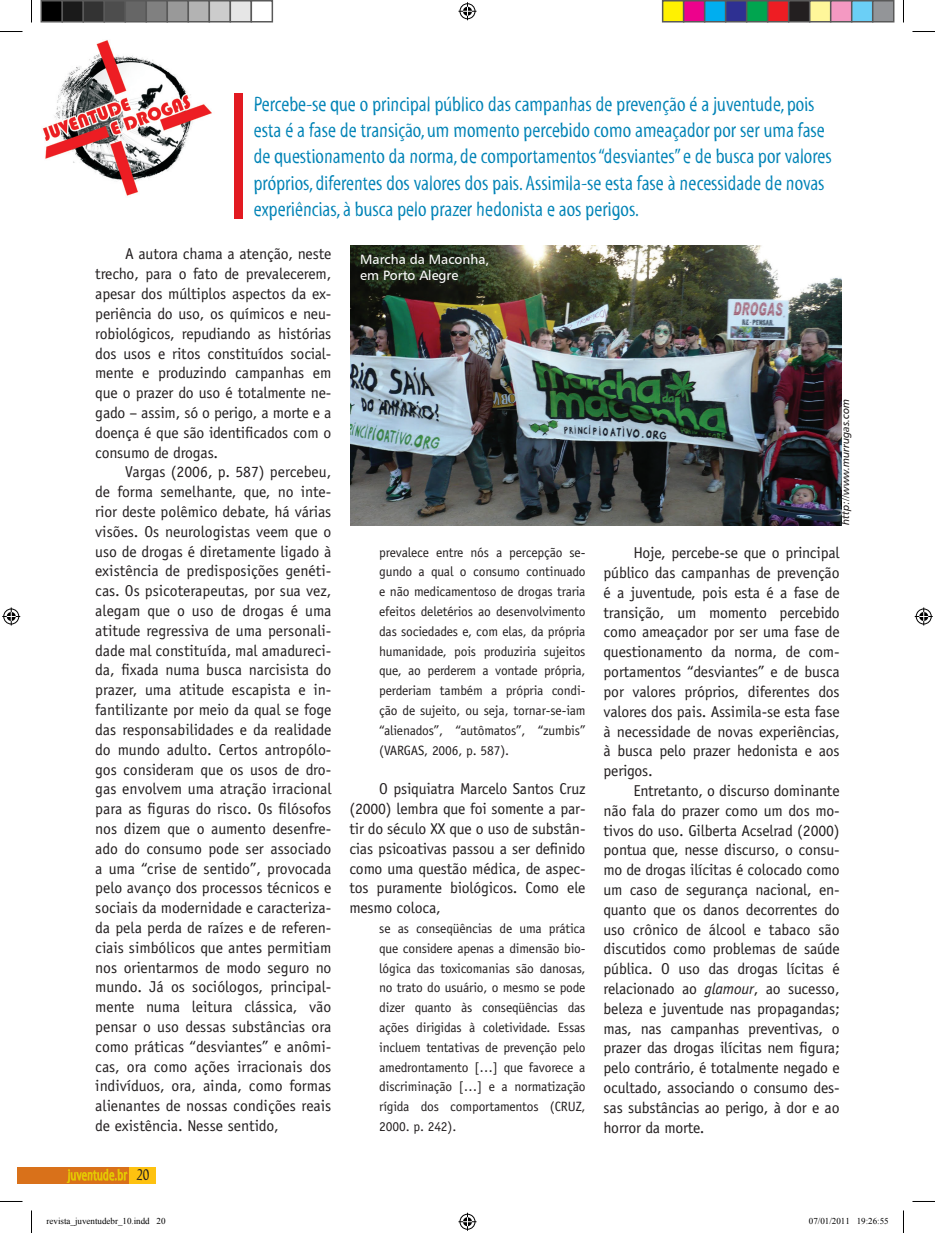
<style>
.page{position:relative;width:935px;height:1233px;background:#fff}
.page>*{position:absolute;margin:0;border:0;box-sizing:border-box;transform-origin:0 0}
.t1{font:21px/26.2px "Myriad Tilt";color:#0083b6}
.t2{font:16.5px "Myriad Tilt";color:#231f20}
.t3{font:15.75px/19.8px "Officina Sans";letter-spacing:-.01em;color:#231f20;text-align:justify}
.t4{font:13.5px/19.8px "Officina Sans";letter-spacing:-.01em;color:#231f20;text-align:justify}
.t5{font:13.5px/16.2px "Humanist 777 BT Roman B";color:#fff}
.t6{font:10.5px "Humanist 777 BT Italic B";color:#231f20}
.t7{font:9px "Times New Roman";color:#000}
.s1{font-style:italic}
</style>
<div class="page">
<div style="left:17px;top:1166px;width:112px;height:17px;background:#d9711a"></div>
<div style="left:129px;top:1166px;width:27px;height:17px;background:#fec210"></div>
<img style="left:67px;top:1168px;width:61px;height:14px">
<img style="left:42px;top:40px;width:170px;height:156px">
<div style="left:234px;top:93px;width:8px;height:126px;background:#e21a21"></div>
<img style="left:351px;top:245px;width:490px;height:280px">
<svg style="left:0;top:31px;width:22px;height:1px"></svg>
<svg style="left:912px;top:31px;width:23px;height:1px"></svg>
<svg style="left:0;top:1201px;width:22px;height:1px"></svg>
<svg style="left:912px;top:1201px;width:23px;height:1px"></svg>
<svg style="left:31px;top:0;width:1px;height:23px"></svg>
<svg style="left:31px;top:1210px;width:1px;height:22px"></svg>
<svg style="left:903px;top:0;width:1px;height:23px"></svg>
<svg style="left:903px;top:1210px;width:1px;height:22px"></svg>
<svg style="left:458px;top:2px;width:18px;height:18px"></svg>
<svg style="left:458px;top:1212px;width:18px;height:18px"></svg>
<svg style="left:2px;top:607px;width:18px;height:18px"></svg>
<svg style="left:914px;top:607px;width:18px;height:18px"></svg>
<div style="left:41px;top:1px;width:21px;height:21px;background:#000"></div>
<div style="left:40px;top:0;width:23px;height:23px;border:2px solid #595959"></div>
<div style="left:62px;top:1px;width:21px;height:21px;background:#1a1a1a"></div>
<div style="left:62px;top:0;width:22px;height:23px;border:2px solid #595959"></div>
<div style="left:83px;top:1px;width:21px;height:21px;background:#333"></div>
<div style="left:82px;top:0;width:23px;height:23px;border:2px solid #595959"></div>
<div style="left:104px;top:1px;width:21px;height:21px;background:#4d4d4d"></div>
<div style="left:104px;top:0;width:22px;height:23px;border:2px solid #595959"></div>
<div style="left:125px;top:1px;width:21px;height:21px;background:#666"></div>
<div style="left:124px;top:0;width:23px;height:23px;border:2px solid #595959"></div>
<div style="left:146px;top:1px;width:21px;height:21px;background:#808080"></div>
<div style="left:146px;top:0;width:22px;height:23px;border:2px solid #595959"></div>
<div style="left:167px;top:1px;width:21px;height:21px;background:#999"></div>
<div style="left:166px;top:0;width:23px;height:23px;border:2px solid #595959"></div>
<div style="left:188px;top:1px;width:21px;height:21px;background:#b3b3b3"></div>
<div style="left:188px;top:0;width:22px;height:23px;border:2px solid #595959"></div>
<div style="left:209px;top:1px;width:21px;height:21px;background:#ccc"></div>
<div style="left:208px;top:0;width:23px;height:23px;border:2px solid #595959"></div>
<div style="left:230px;top:1px;width:21px;height:21px;background:#e6e6e6"></div>
<div style="left:230px;top:0;width:22px;height:23px;border:2px solid #595959"></div>
<div style="left:250px;top:0;width:23px;height:23px;border:2px solid #595959"></div>
<div style="left:662px;top:1px;width:21px;height:21px;background:#fff101"></div>
<div style="left:662px;top:0;width:22px;height:23px;border:2px solid #595959"></div>
<div style="left:683px;top:1px;width:21px;height:21px;background:#ed028c"></div>
<div style="left:683px;top:0;width:22px;height:23px;border:2px solid #595959"></div>
<div style="left:704px;top:1px;width:21px;height:21px;background:#00aeef"></div>
<div style="left:704px;top:0;width:22px;height:23px;border:2px solid #595959"></div>
<div style="left:725px;top:1px;width:21px;height:21px;background:#2e3092"></div>
<div style="left:725px;top:0;width:22px;height:23px;border:2px solid #595959"></div>
<div style="left:746px;top:1px;width:21px;height:21px;background:#00a54f"></div>
<div style="left:746px;top:0;width:22px;height:23px;border:2px solid #595959"></div>
<div style="left:767px;top:1px;width:21px;height:21px;background:#ee1d23"></div>
<div style="left:767px;top:0;width:22px;height:23px;border:2px solid #595959"></div>
<div style="left:788px;top:1px;width:21px;height:21px;background:#231f20"></div>
<div style="left:788px;top:0;width:22px;height:23px;border:2px solid #595959"></div>
<div style="left:809px;top:1px;width:21px;height:21px;background:#fff79a"></div>
<div style="left:809px;top:0;width:22px;height:23px;border:2px solid #595959"></div>
<div style="left:830px;top:1px;width:21px;height:21px;background:#f499c2"></div>
<div style="left:830px;top:0;width:22px;height:23px;border:2px solid #595959"></div>
<div style="left:851px;top:1px;width:21px;height:21px;background:#6bcff6"></div>
<div style="left:851px;top:0;width:22px;height:23px;border:2px solid #595959"></div>
<div style="left:872px;top:1px;width:21px;height:21px;background:#939598"></div>
<div style="left:872px;top:0;width:22px;height:23px;border:2px solid #595959"></div>
<p class="t1" style="left:254px;top:91px;width:579px">Percebe-se que o principal público das campanhas de prevenção é a juventude, pois esta é a fase de transição, um momento percebido como ameaçador por ser uma fase de questionamento da norma, de comportamentos “desviantes” e de busca por valores próprios, diferentes dos valores dos pais. Assimila-se esta fase à necessidade de novas experiências, à busca pelo prazer hedonista e aos perigos.</p>
<p class="t5" style="left:360px;top:251px;width:131px">Marcha da Maconha, em Porto Alegre</p>
<p class="t3" style="left:95px;top:244px;width:238px;text-indent:30px">A autora chama a atenção, neste trecho, para o fato de prevalecerem, apesar dos múltiplos aspectos da ex&shy;periência do uso, os químicos e neu&shy;robiológicos, repudiando as histórias dos usos e ritos constituídos social&shy;mente e produzindo campanhas em que o prazer do uso é totalmente ne&shy;gado – assim, só o perigo, a morte e a doença é que são identificados com o consumo de drogas.</p>
<p class="t3" style="left:95px;top:462px;width:238px;text-indent:30px">Vargas (2006, p. 587) percebeu, de forma semelhante, que, no inte&shy;rior deste polêmico debate, há várias visões. Os neurologistas veem que o uso de drogas é diretamente ligado à existência de predisposições genéti&shy;cas. Os psicoterapeutas, por sua vez, alegam que o uso de drogas é uma atitude regressiva de uma personali&shy;dade mal constituída, mal amadureci&shy;da, fixada numa busca narcisista do prazer, uma atitude escapista e in&shy;fantilizante por meio da qual se foge das responsabilidades e da realidade do mundo adulto. Certos antropólo&shy;gos consideram que os usos de dro&shy;gas envolvem uma atração irracional para as figuras do risco. Os filósofos nos dizem que o aumento desenfre&shy;ado do consumo pode ser associado a uma “crise de sentido”, provocada pelo avanço dos processos técnicos e sociais da modernidade e caracteriza&shy;da pela perda de raízes e de referen&shy;ciais simbólicos que antes permitiam nos orientarmos de modo seguro no mundo. Já os sociólogos, principal&shy;mente numa leitura clássica, vão pensar o uso dessas substâncias ora como práticas “desviantes” e anômi&shy;cas, ora como ações irracionais dos indivíduos, ora, ainda, como formas alienantes de nossas condições reais de existência. Nesse sentido,</p>
<p class="t6" style="left:839px;top:525px;width:128px;rotate:-90deg">http://www.murrugas.com</p>
<p class="t4" style="left:379px;top:542px;width:208px">prevalece entre nós a percepção se&shy;gundo a qual o consumo continuado e não medicamentoso de drogas traria efeitos deletérios ao desenvolvimento das sociedades e, com elas, da própria humanidade, pois produziria sujeitos que, ao perderem a vontade própria, perderiam também a própria condi&shy;ção de sujeito, ou seja, tornar-se-iam “alienados”, “autômatos”, “zumbis” (VARGAS, 2006, p. 587).</p>
<p class="t3" style="left:349px;top:779px;width:238px;text-indent:30px">O psiquiatra Marcelo Santos Cruz (2000) lembra que foi somente a par&shy;tir do século XX que o uso de substân&shy;cias psicoativas passou a ser definido como uma questão médica, de aspec&shy;tos puramente biológicos. Como ele mesmo coloca,</p>
<p class="t4" style="left:379px;top:918px;width:208px">se as conseqüências de uma prática que considere apenas a dimensão bio&shy;lógica das toxicomanias são danosas, no trato do usuário, o mesmo se pode dizer quanto às conseqüências das ações dirigidas à coletividade. Essas incluem tentativas de prevenção pelo amedrontamento […] que favorece a discriminação […] e a normatização rígida dos comportamentos (CRUZ, 2000. p. 242).</p>
<p class="t3" style="left:603px;top:543px;width:238px;text-indent:30px">Hoje, percebe-se que o principal público das campanhas de prevenção é a juventude, pois esta é a fase de transição, um momento percebido como ameaçador por ser uma fase de questionamento da norma, de com&shy;portamentos “desviantes” e de busca por valores próprios, diferentes dos valores dos pais. Assimila-se esta fase à necessidade de novas experiências, à busca pelo prazer hedonista e aos perigos.</p>
<p class="t3" style="left:603px;top:780px;width:238px;text-indent:30px">Entretanto, o discurso dominante não fala do prazer como um dos mo&shy;tivos do uso. Gilberta Acselrad (2000) pontua que, nesse discurso, o consu&shy;mo de drogas ilícitas é colocado como um caso de segurança nacional, en&shy;quanto que os danos decorrentes do uso crônico de álcool e tabaco são discutidos como problemas de saúde pública. O uso das drogas lícitas é relacionado ao <span class="s1">glamour</span>, ao sucesso, beleza e juventude nas propagandas; mas, nas campanhas preventivas, o prazer das drogas ilícitas nem figura; pelo contrário, é totalmente negado e ocultado, associando o consumo des&shy;sas substâncias ao perigo, à dor e ao horror da morte.</p>
<p class="t2" style="left:136px;top:1165px;width:15px">20</p>
<p class="t7" style="left:46px;top:1214px;width:120px">revista_juventudebr_10.indd 20</p>
<p class="t7" style="left:809px;top:1214px;width:81px">07/01/2011 19:26:55</p>
</div>
